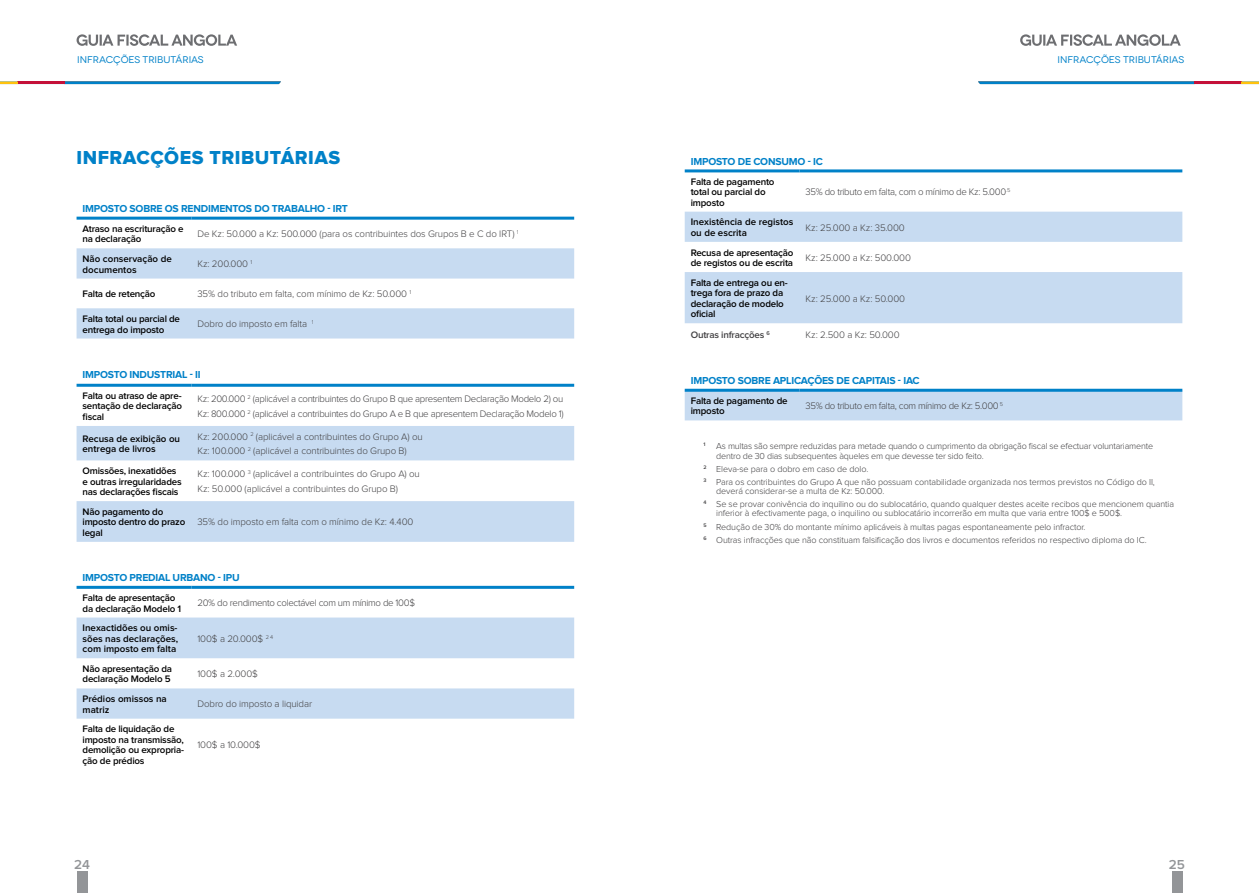
<style>
.page{position:relative;width:1259px;height:893px;background:#fff}
.page>*{position:absolute;margin:0;border:0;box-sizing:border-box;transform-origin:0 0}
.t1{font:19.5px "Proxima Nova Extrabld";letter-spacing:.025em;color:#0081c8}
.t2{font:600 13.5px "Proxima Nova";color:#939598}
.t3{font:700 10.5px "Proxima Nova";letter-spacing:-.02em;color:#0081c8}
.t4{font:600 9.75px/10.5px "Proxima Nova";letter-spacing:-.02em;color:#000}
.t5{font:300 9.75px/14.7px "Proxima Nova";letter-spacing:-.01em;color:#414042}
.t6{font:300 9.75px/14.7px "Proxima Nova";letter-spacing:-.03em;color:#414042}
.t7{font:600 9.75px/10.5px "Proxima Nova";color:#000}
.t8{font:9.75px "Novecentowide";color:#0081c8}
.t9{font:600 9.75px "Proxima Nova";letter-spacing:-.02em;color:#414042}
.t10{font:300 9px/13.2px "Proxima Nova";letter-spacing:-.01em;color:#414042}
</style>
<div class="page">
<svg style="left:0;top:82px;width:281px;height:2px"></svg>
<div style="left:77px;top:872px;width:10px;height:21px;background:#939598"></div>
<svg style="left:978px;top:82px;width:281px;height:2px"></svg>
<div style="left:1171px;top:872px;width:11px;height:21px;background:#939598"></div>
<svg style="left:1020px;top:34px;width:160px;height:12px"></svg>
<svg style="left:77px;top:34px;width:160px;height:12px"></svg>
<svg style="left:77px;top:248px;width:497px;height:471px"></svg>
<hr style="left:77px;top:217px;width:114px;height:3px;background:#0081c8">
<hr style="left:191px;top:217px;width:383px;height:3px;background:#0081c8">
<hr style="left:77px;top:384px;width:114px;height:3px;background:#0081c8">
<hr style="left:191px;top:384px;width:383px;height:3px;background:#0081c8">
<hr style="left:77px;top:586px;width:114px;height:3px;background:#0081c8">
<hr style="left:191px;top:586px;width:383px;height:3px;background:#0081c8">
<svg style="left:685px;top:172px;width:497px;height:40px"></svg>
<svg style="left:685px;top:212px;width:497px;height:208px;fill:#c7dbf1"></svg>
<hr style="left:685px;top:169px;width:114px;height:3px;background:#0081c8">
<hr style="left:799px;top:169px;width:383px;height:3px;background:#0081c8">
<hr style="left:685px;top:389px;width:114px;height:3px;background:#0081c8">
<hr style="left:799px;top:389px;width:383px;height:3px;background:#0081c8">
<p class="t8" style="left:77px;top:54px;width:128px">INFRACÇÕES TRIBUTÁRIAS</p>
<h1 class="t1" style="left:77px;top:149px;width:265px">INFRACÇÕES TRIBUTÁRIAS</h1>
<p class="t3" style="left:83px;top:204px;width:11px">IMPOSTO</p>
<p class="t3" style="left:130px;top:204px;width:8px">SOBRE</p>
<p class="t3" style="left:165px;top:204px;width:31px">OS RENDIMENTOS</p>
<p class="t3" style="left:254px;top:204px;width:31px">DO TRABALHO</p>
<p class="t3" style="left:327px;top:204px;width:22px">- IRT</p>
<p class="t4" style="left:83px;top:224px;width:103px">Atraso na escrituração e na declaração</p>
<p class="t5" style="left:197px;top:227px;width:323px">De Kz: 50.000 a Kz: 500.000 (para os contribuintes dos Grupos B e C do IRT) <sup>1</sup></p>
<p class="t7" style="left:83px;top:254px;width:91px">Não conservação de documentos</p>
<p class="t5" style="left:197px;top:257px;width:56px">Kz: 200.000 <sup>1</sup></p>
<p class="t4" style="left:83px;top:289px;width:75px">Falta de retenção</p>
<p class="t5" style="left:197px;top:287px;width:215px">35% do tributo em falta, com mínimo de Kz: 50.000 <sup>1</sup></p>
<p class="t4" style="left:83px;top:314px;width:99px">Falta total ou parcial de entrega do imposto</p>
<p class="t5" style="left:197px;top:317px;width:118px">Dobro do imposto em falta <sup>1</sup></p>
<p class="t3" style="left:83px;top:370px;width:11px">IMPOSTO</p>
<p class="t3" style="left:130px;top:370px;width:10px">INDUSTRIAL</p>
<p class="t3" style="left:190px;top:370px;width:12px">- II</p>
<p class="t4" style="left:83px;top:391px;width:101px;text-align:justify">Falta ou atraso de apre&shy;sentação de declaração fiscal</p>
<p class="t6" style="left:197px;top:392px;width:368px">Kz: 200.000 <sup>2</sup> (aplicável a contribuintes do Grupo B que apresentem Declaração Modelo 2) ou<br>Kz: 800.000 <sup>2</sup> (aplicável a contribuintes do Grupo A e B que apresentem Declaração Modelo 1)</p>
<p class="t7" style="left:83px;top:434px;width:99px">Recusa de exibição ou entrega de livros</p>
<p class="t5" style="left:197px;top:429px;width:227px">Kz: 200.000 <sup>2</sup> (aplicável a contribuintes do Grupo A) ou<br>Kz: 100.000 <sup>2</sup> (aplicável a contribuintes do Grupo B)</p>
<p class="t4" style="left:83px;top:466px;width:101px">Omissões, inexatidões e outras irregularidades nas declarações fiscais</p>
<p class="t5" style="left:197px;top:467px;width:224px">Kz: 100.000 <sup>3</sup> (aplicável a contribuintes do Grupo A) ou<br>Kz: 50.000 (aplicável a contribuintes do Grupo B)</p>
<p class="t4" style="left:83px;top:507px;width:104px">Não pagamento do imposto dentro do prazo legal</p>
<p class="t5" style="left:197px;top:515px;width:218px">35% do imposto em falta com o mínimo de Kz: 4.400</p>
<p class="t3" style="left:83px;top:573px;width:11px">IMPOSTO</p>
<p class="t3" style="left:130px;top:573px;width:13px">PREDIAL</p>
<p class="t3" style="left:173px;top:573px;width:16px">URBANO</p>
<p class="t3" style="left:218px;top:573px;width:23px">- IPU</p>
<p class="t4" style="left:83px;top:593px;width:100px">Falta de apresentação da declaração Modelo 1</p>
<p class="t6" style="left:197px;top:596px;width:219px">20% do rendimento colectável com um mínimo de 100$</p>
<p class="t4" style="left:83px;top:623px;width:97px;text-align:justify">Inexactidões ou omis&shy;sões nas declarações, com imposto em falta</p>
<p class="t5" style="left:197px;top:632px;width:77px">100$ a 20.000$ <sup>2</sup> <sup>4</sup></p>
<p class="t4" style="left:83px;top:664px;width:91px">Não apresentação da declaração Modelo 5</p>
<p class="t5" style="left:197px;top:667px;width:62px">100$ a 2.000$</p>
<p class="t7" style="left:83px;top:694px;width:86px">Prédios omissos na matriz</p>
<p class="t5" style="left:197px;top:697px;width:116px">Dobro do imposto a liquidar</p>
<p class="t4" style="left:83px;top:724px;width:103px">Falta de liquidação de imposto na transmissão, demolição ou expropria&shy;ção de prédios</p>
<p class="t5" style="left:197px;top:738px;width:65px">100$ a 10.000$</p>
<p class="t3" style="left:691px;top:157px;width:11px">IMPOSTO</p>
<p class="t3" style="left:738px;top:157px;width:24px">DE CONSUMO</p>
<p class="t3" style="left:808px;top:157px;width:16px">- IC</p>
<p class="t4" style="left:691px;top:177px;width:85px">Falta de pagamento total ou parcial do imposto</p>
<p class="t6" style="left:805px;top:185px;width:206px">35% do tributo em falta, com o mínimo de Kz: 5.000<sup>.5</sup></p>
<p class="t7" style="left:691px;top:217px;width:104px">Inexistência de registos ou de escrita</p>
<p class="t5" style="left:805px;top:220px;width:101px">Kz: 25.000 a Kz: 35.000</p>
<p class="t4" style="left:691px;top:247px;width:104px">Recusa de apresentação de registos ou de escrita</p>
<p class="t5" style="left:805px;top:251px;width:107px">Kz: 25.000 a Kz: 500.000</p>
<p class="t4" style="left:691px;top:278px;width:99px">Falta de entrega ou en&shy;trega fora de prazo da declaração de modelo oficial</p>
<p class="t5" style="left:805px;top:291px;width:101px">Kz: 25.000 a Kz: 50.000</p>
<p class="t8" style="left:1057px;top:54px;width:128px">INFRACÇÕES TRIBUTÁRIAS</p>
<p class="t9" style="left:691px;top:330px;width:81px">Outras infracções <sup>6</sup></p>
<p class="t5" style="left:805px;top:328px;width:96px">Kz: 2.500 a Kz: 50.000</p>
<p class="t3" style="left:691px;top:376px;width:11px">IMPOSTO</p>
<p class="t3" style="left:738px;top:376px;width:8px">SOBRE</p>
<p class="t3" style="left:773px;top:376px;width:86px">APLICAÇÕES DE CAPITAIS</p>
<p class="t3" style="left:898px;top:376px;width:23px">- IAC</p>
<p class="t4" style="left:691px;top:396px;width:98px">Falta de pagamento de imposto</p>
<p class="t6" style="left:805px;top:399px;width:199px">35% do tributo em falta, com mínimo de Kz: 5.000 <sup>5</sup></p>
<p class="t10" style="left:716px;top:441px;width:438px;line-height:9.8px;text-indent:-13px"><sup>1</sup> As multas são sempre reduzidas para metade quando o cumprimento da obrigação fiscal se efectuar voluntariamente dentro de 30 dias subsequentes àqueles em que devesse ter sido feito.</p>
<p class="t10" style="left:703px;top:463px;width:453px"><sup>2</sup> Eleva-se para o dobro em caso de dolo.<br><sup>3</sup> Para os contribuintes do Grupo A que não possuam contabilidade organizada nos termos previstos no Código do II,</p>
<p class="t10" style="left:703px;top:485px;width:472px;text-indent:13px">deverá considerar-se a multa de Kz: 50.000.<br><sup>4</sup> Se se provar conivência do inquilino ou do sublocatário, quando qualquer destes aceite recibos que mencionem quantia</p>
<p class="t10" style="left:703px;top:507px;width:445px;text-indent:13px">inferior à efectivamente paga, o inquilino ou sublocatário incorrerão em multa que varia entre 100$ e 500$.<br><sup>5</sup> Redução de 30% do montante mínimo aplicáveis à multas pagas espontaneamente pelo infractor.<br><sup>6</sup> Outras infracções que não constituam falsificação dos livros e documentos referidos no respectivo diploma do IC.</p>
<h2 class="t2" style="left:74px;top:859px;width:17px">24</h2>
<h2 class="t2" style="left:1169px;top:859px;width:18px">25</h2>
</div>
